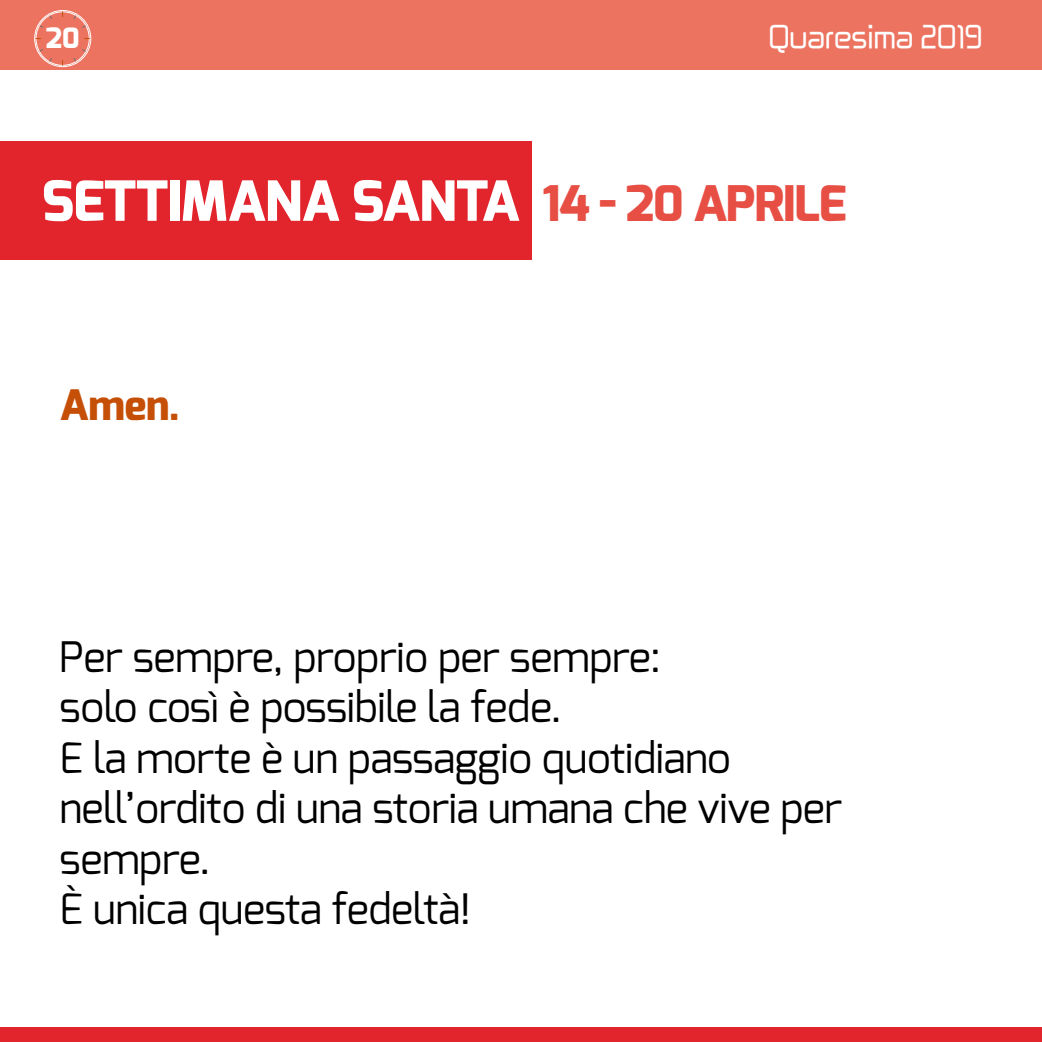
<style>
.page{position:relative;width:1042px;height:1042px;background:#fff}
.page>*{position:absolute;margin:0;border:0;box-sizing:border-box;transform-origin:0 0}
.t1{font:800 55.3px "Exo";letter-spacing:-.02em;color:#fff}
.t2{font:42px/50.4px "Exo";letter-spacing:-.01em;color:#000}
.t3{font:800 42px "Exo";color:#c64f07}
.t4{font:28px "Zekton";color:#fff}
.t5{font:800 28px "Exo";color:#fff}
.s1{font-size:49px;color:#e74e44}
</style>
<div class="page">
<div style="left:0;top:1027px;width:1042px;height:15px;background:#e2242c"></div>
<div style="left:0;top:0;width:1042px;height:69px;background:#ec7360"></div>
<div style="left:36px;top:12px;width:53px;height:53px;border:1px solid #fff;border-radius:50%"></div>
<svg style="left:73px;top:49px;width:13px;height:13px"></svg>
<svg style="left:39px;top:49px;width:13px;height:13px"></svg>
<svg style="left:39px;top:15px;width:14px;height:13px"></svg>
<div style="left:34px;top:10px;width:57px;height:57px;border:1px solid #fff;border-radius:50%"></div>
<div style="left:0;top:141px;width:532px;height:118px;background:#e2242c"></div>
<p class="t5" style="left:46px;top:20px;width:35px">20</p>
<p class="t4" style="left:769px;top:18px;width:215px">Quaresima 2019</p>
<h1 class="t1" style="left:41px;top:165px;width:806px">SETTIMANA SANTA <span class="s1">14 - 20 APRILE</span></h1>
<p class="t3" style="left:60px;top:378px;width:122px">Amen.</p>
<p class="t2" style="left:60px;top:631px;width:784px">Per sempre, proprio per sempre:<br>solo così è possibile la fede.<br>E la morte è un passaggio quotidiano nell’ordito di una storia umana che vive per sempre.<br>È unica questa fedeltà!</p>
</div>
